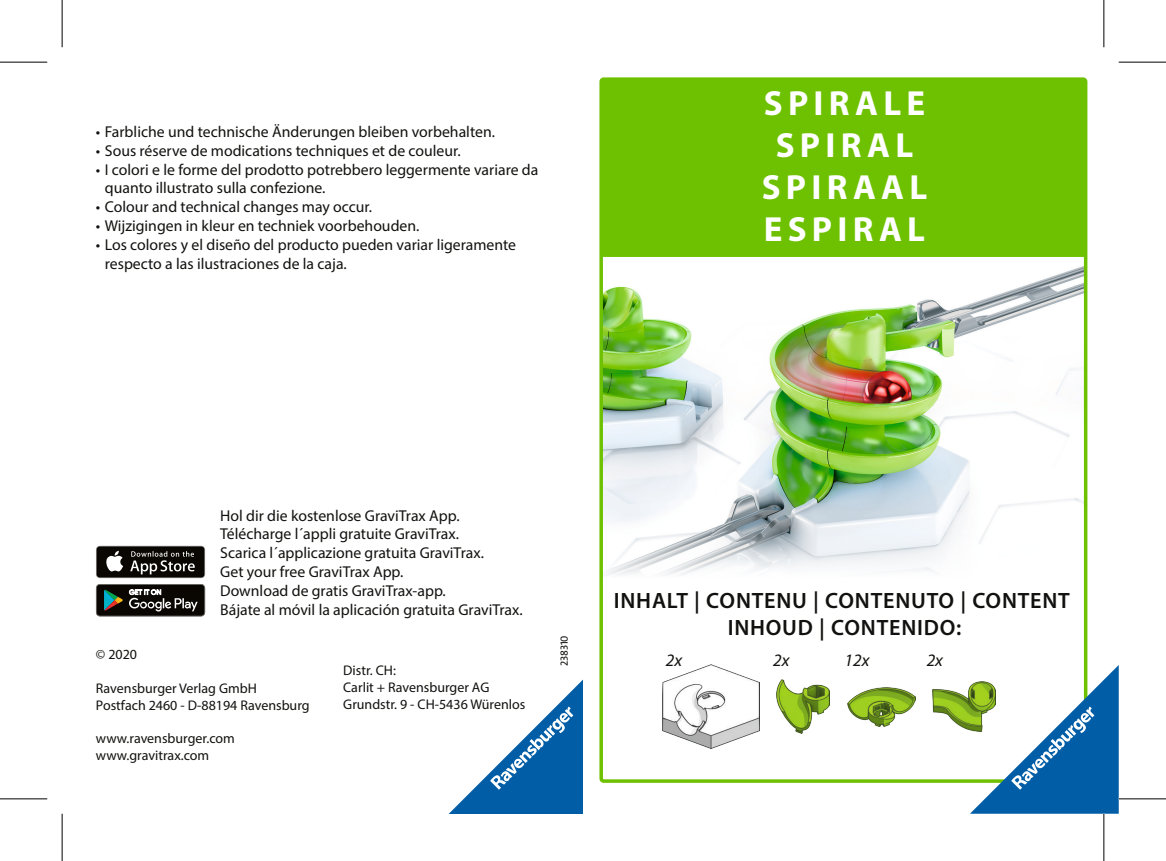
<style>
.page{position:relative;width:1166px;height:861px;background:#fff}
.page>*{position:absolute;margin:0;border:0;box-sizing:border-box;transform-origin:0 0}
.t1{font:700 35px/42px "Myriad Pro";letter-spacing:.15em;color:#fff;text-align:center}
.t2{font:600 22.22px/26.6px "Myriad Pro";letter-spacing:.035em;color:#11110f;text-align:center}
.t3{font:italic 17.5px "Myriad Pro";color:#11110f}
.t4{font:15.75px/18.9px "Myriad Pro";color:#11110f}
.t5{font:14px/16.8px "Myriad Pro";color:#11110f}
.t6{font:10.5px "The Sans C4 s";color:#11110f}
</style>
<div class="page">
<img style="left:604px;top:266px;width:478px;height:267px">
<svg style="left:604px;top:533px;width:484px;height:216px"></svg>
<img style="left:662px;top:665px;width:98px;height:83px">
<img style="left:933px;top:681px;width:37px;height:51px">
<img style="left:777px;top:680px;width:53px;height:53px">
<img style="left:847px;top:687px;width:68px;height:39px">
<div style="left:604px;top:82px;width:478px;height:175px;background:#6ec100"></div>
<div style="left:599px;top:77px;width:488px;height:706px;border:4px solid #6ec100;border-radius:2px"></div>
<svg style="left:96px;top:584px;width:109px;height:32px;background:#30322d"></svg>
<div style="left:96px;top:546px;width:109px;height:32px;background:#5c5b58;border-radius:4px"></div>
<div style="left:97px;top:546px;width:107px;height:31px;background:#0a0703;border-radius:3px"></div>
<svg style="left:106px;top:551px;width:17px;height:20px"></svg>
<svg style="left:130px;top:551px;width:65px;height:23px"></svg>
<svg style="left:970px;top:665px;width:149px;height:149px"></svg>
<svg style="left:448px;top:679px;width:135px;height:135px"></svg>
<hr style="left:0;top:62px;width:47px;height:1px;background:#000">
<hr style="left:1119px;top:62px;width:47px;height:1px;background:#000">
<hr style="left:0;top:798px;width:47px;height:1px;background:#000">
<hr style="left:1119px;top:798px;width:47px;height:1px;background:#000">
<hr style="left:62px;top:0;width:1px;height:47px;background:#000">
<hr style="left:62px;top:814px;width:1px;height:47px;background:#000">
<hr style="left:1104px;top:0;width:1px;height:47px;background:#000">
<hr style="left:1104px;top:814px;width:1px;height:47px;background:#000">
<p class="t4" style="left:96px;top:122px;width:401px">• Farbliche und technische Änderungen bleiben vorbehalten.</p>
<p class="t4" style="left:96px;top:141px;width:366px">• Sous réserve de modications techniques et de couleur.</p>
<p class="t4" style="left:105px;top:160px;width:435px;text-indent:-9px">• I colori e le forme del prodotto potrebbero leggermente variare da quanto illustrato sulla confezione.</p>
<p class="t4" style="left:96px;top:197px;width:278px">• Colour and technical changes may occur.</p>
<p class="t4" style="left:96px;top:216px;width:325px">• Wijzigingen in kleur en techniek voorbehouden.</p>
<p class="t4" style="left:105px;top:235px;width:413px;text-indent:-9px">• Los colores y el diseño del producto pueden variar ligeramente respecto a las ilustraciones de la caja.</p>
<h1 class="t1" style="left:762px;top:81px;width:167px">SPIRALE<br>SPIRAL<br>SPIRAAL<br>ESPIRAL</h1>
<p class="t4" style="left:220px;top:506px;width:304px">Hol dir die kostenlose GraviTrax App.<br>Télécharge l´appli gratuite GraviTrax.<br>Scarica l´applicazione gratuita GraviTrax.<br>Get your free GraviTrax App.<br>Download de gratis GraviTrax-app.<br>Bájate al móvil la aplicación gratuita GraviTrax.</p>
<p class="t5" style="left:96px;top:646px;width:43px">© 2020</p>
<p class="t5" style="left:96px;top:679px;width:215px">Ravensburger Verlag GmbH<br>Postfach 2460 - D-88194 Ravensburg</p>
<p class="t5" style="left:96px;top:730px;width:140px">www.ravensburger.com www.gravitrax.com</p>
<p class="t5" style="left:343px;top:662px;width:184px">Distr. CH:<br>Carlit + Ravensburger AG<br>Grundstr. 9 - CH-5436 Würenlos</p>
<p class="t6" style="left:558px;top:666px;width:33px;rotate:-90deg">238310</p>
<h2 class="t2" style="left:614px;top:587px;width:458px">INHALT | CONTENU | CONTENUTO | CONTENT<br>INHOUD | CONTENIDO:</h2>
<p class="t3" style="left:666px;top:649px;width:18px">2x</p>
<p class="t3" style="left:773px;top:649px;width:18px">2x</p>
<p class="t3" style="left:845px;top:649px;width:26px">12x</p>
<p class="t3" style="left:927px;top:649px;width:18px">2x</p>
</div>
